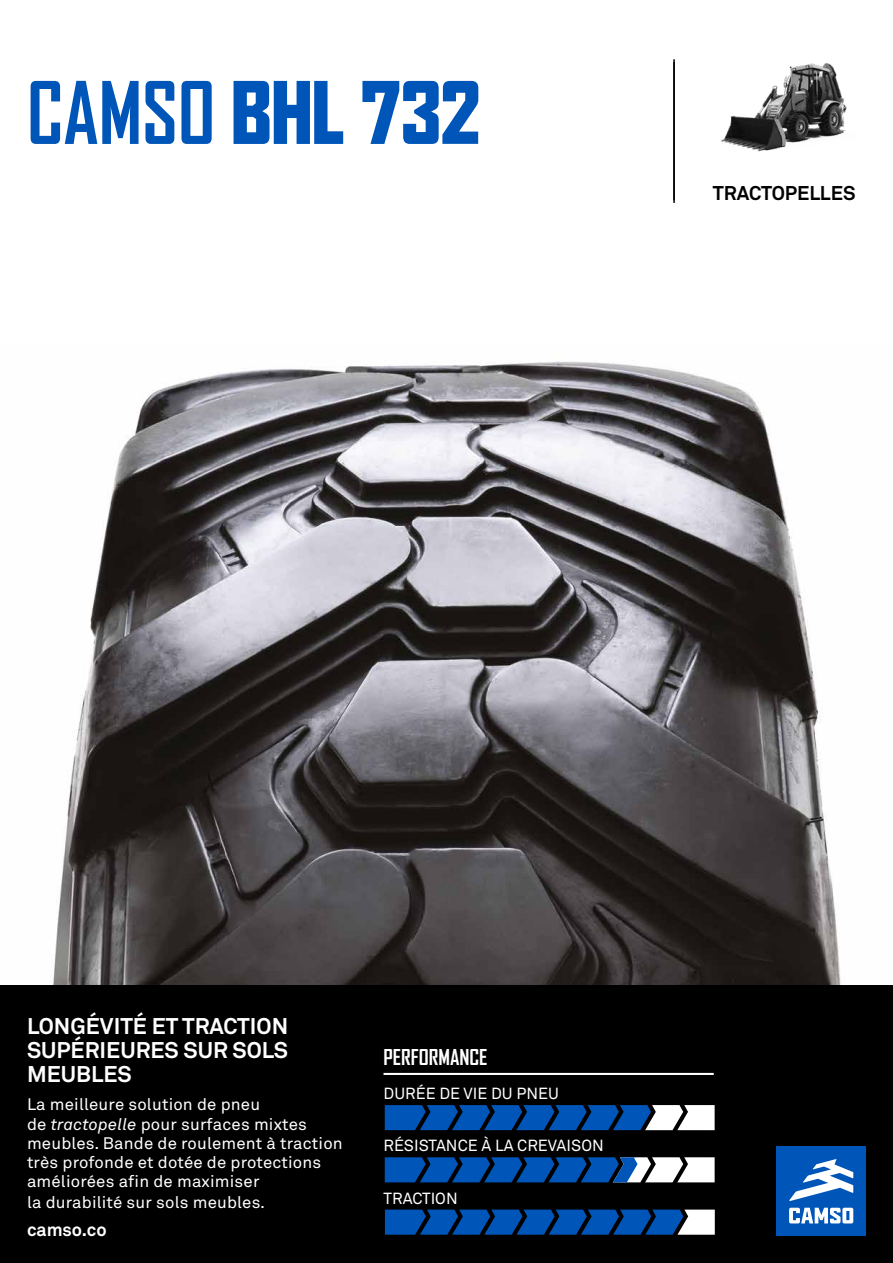
<style>
.page{position:relative;width:893px;height:1263px;background:#fff}
.page>*{position:absolute;margin:0;border:0;box-sizing:border-box;transform-origin:0 0}
.t1{font:900 82.5px "Agency FB";color:#0055b8;scale:.95 1}
.t2{font:700 22.5px/24.3px "Akkurat Office";color:#fff;text-align:justify}
.t3{font:700 21px "Agency FB";color:#fff}
.t4{font:700 19.65px "Akkurat Office";color:#000}
.t5{font:700 18px "Akkurat Office";color:#fff}
.t6{font:16.5px/19.2px "Akkurat Office";letter-spacing:.01em;color:#fff}
.t7{font:15.9px "Akkurat Office";color:#fff}
.s1{font-weight:700}
.s2{font-style:italic}
</style>
<div class="page">
<img style="left:0;top:361px;width:893px;height:625px">
<div style="left:0;top:986px;width:893px;height:277px;background:#000"></div>
<hr style="left:383px;top:1073px;width:331px;height:2px;background:#fff">
<svg style="left:385px;top:1105px;width:330px;height:25px;background:#2c67ab"></svg>
<svg style="left:385px;top:1209px;width:330px;height:26px;background:#1656a0"></svg>
<svg style="left:385px;top:1157px;width:330px;height:25px;background:#366dad"></svg>
<div style="left:776px;top:1146px;width:90px;height:90px;background:#0055b8"></div>
<svg style="left:789px;top:1208px;width:64px;height:15px"></svg>
<svg style="left:789px;top:1159px;width:64px;height:42px"></svg>
<hr style="left:673px;top:62px;width:2px;height:141px;background:#000">
<hr style="left:673px;top:59px;width:2px;height:141px;background:#000">
<img style="left:721px;top:63px;width:126px;height:89px">
<h1 class="t1" style="left:27px;top:65px;width:479px"><span class="s1">CAMSO</span> BHL 732</h1>
<p class="t4" style="left:713px;top:181px;width:144px">TRACTOPELLES</p>
<h2 class="t2" style="left:27px;top:1014px;width:263px">LONGÉVITÉ ET TRACTION SUPÉRIEURES SUR SOLS MEUBLES</h2>
<p class="t6" style="left:27px;top:1095px;width:317px">La meilleure solution de pneu<br>de <span class="s2">tractopelle</span> pour surfaces mixtes meubles. Bande de roulement à traction très profonde et dotée de protections améliorées afin de maximiser</p>
<p class="t6" style="left:27px;top:1193px;width:240px">la durabilité sur sols meubles.</p>
<p class="t5" style="left:27px;top:1219px;width:81px">camso.co</p>
<p class="t3" style="left:383px;top:1044px;width:105px">PERFORMANCE</p>
<p class="t7" style="left:383px;top:1084px;width:177px">DURÉE DE VIE DU PNEU</p>
<p class="t7" style="left:383px;top:1136px;width:222px">RÉSISTANCE À LA CREVAISON</p>
<p class="t7" style="left:383px;top:1189px;width:76px">TRACTION</p>
</div>
